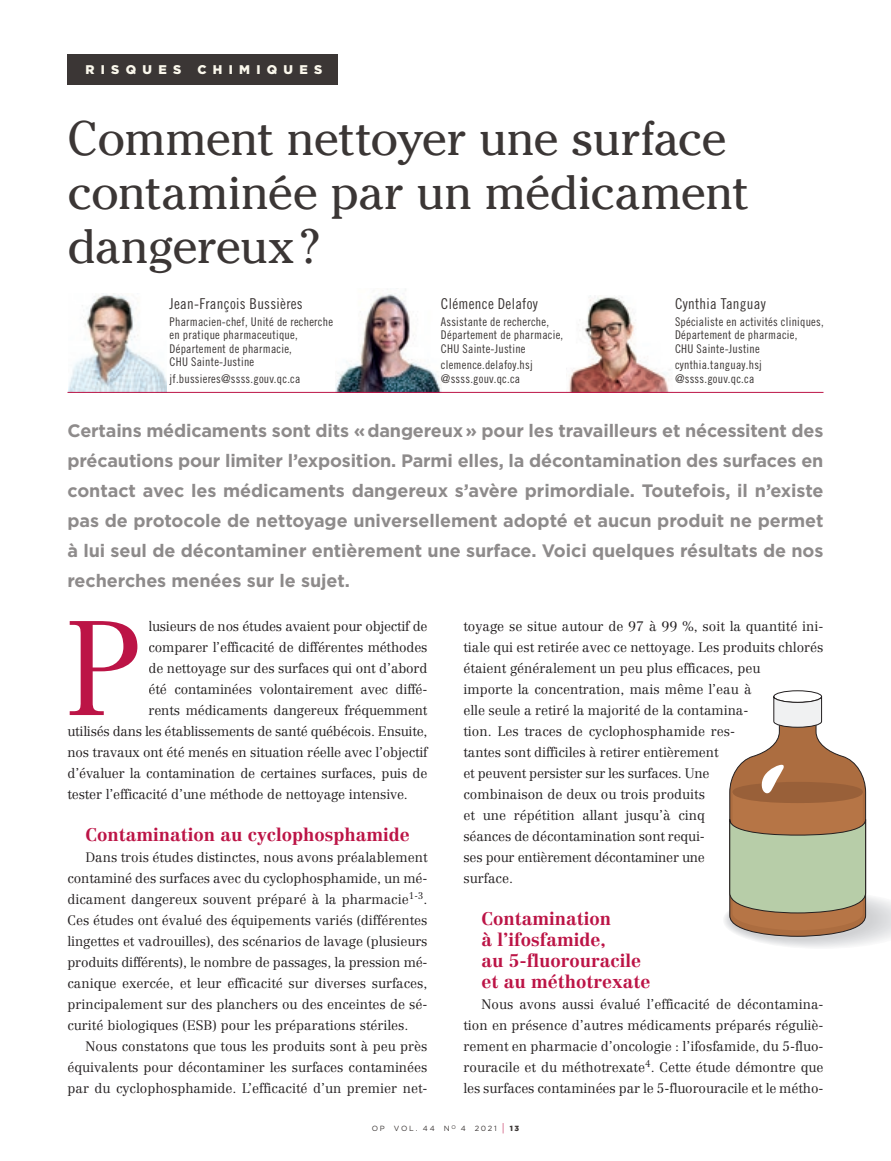
<style>
.page{position:relative;width:891px;height:1161px;background:#fff}
.page>*{position:absolute;margin:0;border:0;box-sizing:border-box;transform-origin:0 0}
.t1{font:300 132px "Centennial";color:#bc1446}
.t2{font:48px/54px "Cheltenham";letter-spacing:-.015em;color:#3b3635}
.t3{font:700 18px/30px "Gotham";letter-spacing:-.005em;color:#8e8b8b;text-align:justify}
.ARTICLES-titres{font:700 18px/21px "Centennial";color:#bc1446}
.t4{font:15px "Trade Gothic LT Pro Cn 18";letter-spacing:.02em;color:#3b3635}
.ARTICLES-texte{font:300 13.5px/21px "Centennial";letter-spacing:-.01em;color:#231f20;text-align:justify}
.t5{font:900 12.6px "Gotham";letter-spacing:.5em;color:#fbf8ec}
.t6{font:12px "Trade Gothic LT Pro Cn 18";letter-spacing:.02em;color:#3b3635}
.t7{font:7.5px "Gotham";letter-spacing:.235em;color:#3b3635}
.s1{font-size:11.25px;color:#bc1446}
.s2{font-weight:900}
</style>
<div class="page">
<div style="left:774px;top:691px;width:48px;height:12px;border:1px solid #231f20;border-radius:50%"></div>
<svg style="left:724px;top:696px;width:167px;height:252px"></svg>
<img style="left:336px;top:289px;width:106px;height:103px">
<img style="left:566px;top:295px;width:106px;height:97px">
<img style="left:68px;top:293px;width:98px;height:99px">
<div style="left:68px;top:54px;width:270px;height:30px;background:#3b3635"></div>
<hr style="left:68px;top:392px;width:756px;height:1px;background:#bc1446">
<p class="t5" style="left:86px;top:60px;width:97px">RISQUES</p>
<p class="t5" style="left:197px;top:60px;width:127px">CHIMIQUES</p>
<p class="t2" style="left:68px;top:111px;width:683px">Comment nettoyer une surface contaminée par un médicament dangereux?</p>
<p class="t4" style="left:441px;top:295px;width:98px">Clémence Delafoy</p>
<p class="t6" style="left:441px;top:314px;width:110px">Assistante de recherche,</p>
<p class="t6" style="left:441px;top:328px;width:124px">Département de pharmacie,</p>
<p class="t6" style="left:441px;top:341px;width:86px">CHU Sainte-Justine</p>
<p class="t6" style="left:441px;top:358px;width:93px">clemence.delafoy.hsj</p>
<p class="t6" style="left:441px;top:371px;width:81px">@ssss.gouv.qc.ca</p>
<p class="t4" style="left:675px;top:295px;width:92px">Cynthia Tanguay</p>
<p class="t6" style="left:675px;top:314px;width:150px">Spécialiste en activités cliniques,</p>
<p class="t6" style="left:675px;top:328px;width:124px">Département de pharmacie,</p>
<p class="t6" style="left:675px;top:341px;width:86px">CHU Sainte-Justine</p>
<p class="t6" style="left:675px;top:358px;width:88px">cynthia.tanguay.hsj</p>
<p class="t6" style="left:675px;top:371px;width:81px">@ssss.gouv.qc.ca</p>
<p class="t4" style="left:170px;top:295px;width:135px">Jean-François Bussières</p>
<p class="t6" style="left:170px;top:314px;width:165px">Pharmacien-chef, Unité de recherche</p>
<p class="t6" style="left:170px;top:328px;width:130px">en pratique pharmaceutique,</p>
<p class="t6" style="left:170px;top:341px;width:124px">Département de pharmacie,</p>
<p class="t6" style="left:170px;top:355px;width:86px">CHU Sainte-Justine</p>
<p class="t6" style="left:170px;top:371px;width:132px">jf.bussieres@ssss.gouv.qc.ca</p>
<p class="t3" style="left:68px;top:416px;width:758px">Certains médicaments sont dits « dangereux » pour les travailleurs et nécessitent des précautions pour limiter l’exposition. Parmi elles, la décontamination des surfaces en contact avec les médicaments dangereux s’avère primordiale. Toutefois, il n’existe pas de protocole de nettoyage universellement adopté et aucun produit ne permet à lui seul de décontaminer entièrement une surface. Voici quelques résultats de nos recherches menées sur le sujet.</p>
<p class="ARTICLES-texte" style="left:148px;top:616px;width:281px">lusieurs de nos études avaient pour objectif de</p>
<p class="ARTICLES-texte" style="left:148px;top:637px;width:281px">comparer l’efficacité de différentes méthodes</p>
<p class="ARTICLES-texte" style="left:148px;top:658px;width:281px">de nettoyage sur des surfaces qui ont d’abord</p>
<p class="ARTICLES-texte" style="left:148px;top:679px;width:280px">été contaminées volontairement avec diffé-</p>
<p class="ARTICLES-texte" style="left:148px;top:700px;width:280px">rents médicaments dangereux fréquemment</p>
<p class="ARTICLES-texte" style="left:68px;top:721px;width:362px">utilisés dans les établissements de santé québécois. Ensuite,</p>
<p class="ARTICLES-texte" style="left:68px;top:742px;width:362px">nos travaux ont été menés en situation réelle avec l’objectif</p>
<p class="ARTICLES-texte" style="left:68px;top:763px;width:361px">d’évaluer la contamination de certaines surfaces, puis de</p>
<p class="ARTICLES-texte" style="left:68px;top:784px;width:342px">tester l’efficacité d’une méthode de nettoyage intensive.</p>
<p class="ARTICLES-titres" style="left:86px;top:824px;width:326px">Contamination au cyclophosphamide</p>
<p class="ARTICLES-texte" style="left:68px;top:847px;width:362px;text-indent:18px">Dans trois études distinctes, nous avons préalablement contaminé des surfaces avec du cyclophosphamide, un mé&shy;dicament dangereux souvent préparé à la pharmacie<sup>1-3</sup>.<br>Ces études ont évalué des équipements variés (différentes lingettes et vadrouilles), des scénarios de lavage (plusieurs produits différents), le nombre de passages, la pression mé&shy;canique exercée, et leur efficacité sur diverses surfaces, principalement sur des planchers ou des enceintes de sé&shy;curité biologiques (ESB) pour les préparations stériles.</p>
<p class="ARTICLES-texte" style="left:68px;top:1036px;width:362px;text-indent:18px">Nous constatons que tous les produits sont à peu près équivalents pour décontaminer les surfaces contaminées par du cyclophosphamide. L’efficacité d’un premier net-</p>
<p class="t1" style="left:64px;top:590px;width:80px">P</p>
<p class="ARTICLES-texte" style="left:464px;top:616px;width:361px;text-align:left">toyage se situe autour de 97 à 99 %, soit la quantité ini&shy;tiale qui est retirée avec ce nettoyage. Les produits chlorés étaient généralement un peu plus efficaces, peu<br>importe la concentration, mais même l’eau à<br>elle seule a retiré la majorité de la contamina-<br>tion. Les traces de cyclophosphamide res-<br>tantes sont difficiles à retirer entièrement<br>et peuvent persister sur les surfaces. Une<br>combinaison de deux ou trois produits<br>et une répétition allant jusqu’à cinq<br>séances de décontamination sont requi-<br>ses pour entièrement décontaminer une<br>surface.</p>
<p class="ARTICLES-titres" style="left:482px;top:908px;width:171px">Contamination<br>à l’ifosfamide,<br>au 5-fluorouracile et au méthotrexate</p>
<p class="ARTICLES-texte" style="left:464px;top:994px;width:362px;text-indent:18px">Nous avons aussi évalué l’efficacité de décontamina&shy;tion en présence d’autres médicaments préparés réguliè&shy;rement en pharmacie d’oncologie : l’ifosfamide, du 5-fluo&shy;rouracile et du méthotrexate<sup>4</sup>. Cette étude démontre que les surfaces contaminées par le 5-fluorouracile et le métho-</p>
<p class="t7" style="left:372px;top:1124px;width:149px">OP VOL. 44 N<sup>O</sup> 4 2021 <span class="s1">|</span> <span class="s2">13</span></p>
</div>
